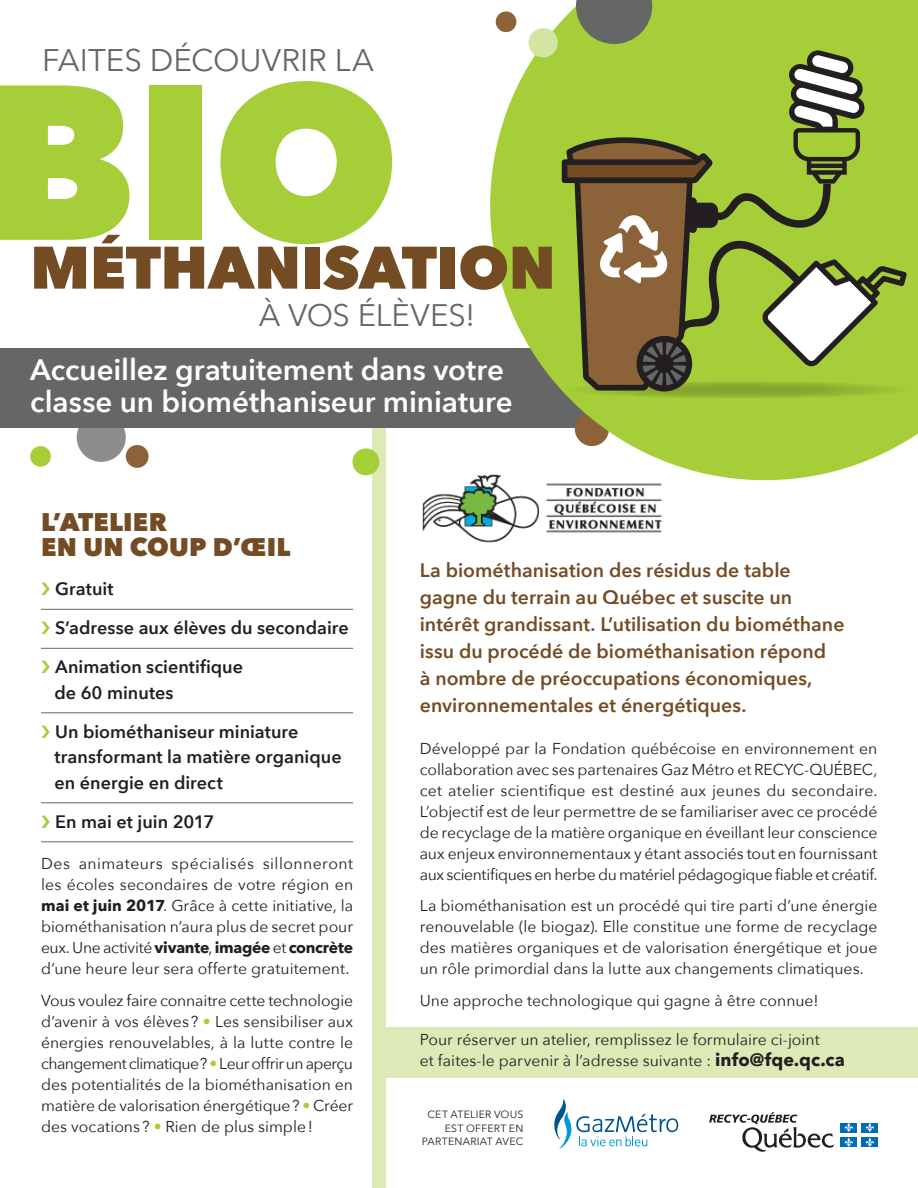
<style>
.page{position:relative;width:918px;height:1188px;background:#fff}
.page>*{position:absolute;margin:0;border:0;box-sizing:border-box;transform-origin:0 0}
.t1{font:800 217.95px "Avenir Next";color:#a6ce39}
.t2{font:800 59.25px "Avenir Next";letter-spacing:-.005em;color:#744c24}
.t3{font:31.2px "Avenir Next";color:#656666}
.t4{font:31.05px "Avenir Next";color:#656666}
.t5{font:600 29.55px/31.5px "Avenir Next";color:#fff}
.t6{font:800 25.5px/25.5px "Avenir Next";letter-spacing:.005em;color:#744c24}
.t7{font:600 19.5px/27px "Avenir Next";color:#744c24}
.t8{font:600 18px/39px "Avenir Next";color:#231f20}
.t9{font:15.75px/21px "Avenir Next";color:#231f20;text-align:justify}
.t10{font:10.5px/13.5px "Avenir Next";letter-spacing:.025em;color:#231f20;text-align:right}
.s1{font-weight:700}
.s2{color:#a6ce39}
.s3{font-weight:700;font-size:18px}
</style>
<div class="page">
<div style="left:77px;top:413px;width:49px;height:49px;background:#8e8c8c;border-radius:50%"></div>
<div style="left:386px;top:1027px;width:532px;height:50px;background:#ddeab8"></div>
<div style="left:373px;top:428px;width:13px;height:760px;background:#ddeab8"></div>
<div style="left:0;top:348px;width:673px;height:80px;background:#656666"></div>
<div style="left:30px;top:446px;width:21px;height:21px;background:#a6ce39;border-radius:50%"></div>
<svg style="left:490px;top:0;width:428px;height:480px;fill:#a6ce39"></svg>
<hr style="left:41px;top:609px;width:312px;height:1px;background:#656666">
<hr style="left:41px;top:648px;width:312px;height:1px;background:#656666">
<hr style="left:41px;top:712px;width:312px;height:1px;background:#656666">
<hr style="left:41px;top:802px;width:312px;height:1px;background:#656666">
<hr style="left:41px;top:841px;width:312px;height:1px;background:#656666">
<svg style="left:576px;top:0;width:76px;height:44px;background:#71795d"></svg>
<div style="left:528px;top:28px;width:30px;height:29px;background:#d4e5a2;border-radius:50%"></div>
<div style="left:352px;top:448px;width:27px;height:27px;background:#a6ce39;border-radius:50%"></div>
<div style="left:126px;top:445px;width:23px;height:23px;background:#8c6238;border-radius:50%"></div>
<svg style="left:554px;top:1099px;width:124px;height:50px"></svg>
<div style="left:841px;top:1123px;width:16px;height:9px;background:#006bb6"></div>
<svg style="left:844px;top:1123px;width:9px;height:9px"></svg>
<div style="left:862px;top:1123px;width:16px;height:9px;background:#006bb6"></div>
<svg style="left:865px;top:1123px;width:9px;height:9px"></svg>
<div style="left:841px;top:1137px;width:16px;height:10px;background:#006bb6"></div>
<svg style="left:844px;top:1138px;width:9px;height:9px"></svg>
<div style="left:862px;top:1137px;width:16px;height:10px;background:#006bb6"></div>
<svg style="left:865px;top:1138px;width:9px;height:9px"></svg>
<svg style="left:709px;top:1112px;width:125px;height:40px"></svg>
<svg style="left:565px;top:381px;width:345px;height:17px"></svg>
<svg style="left:562px;top:50px;width:345px;height:342px;background:#95a643"></svg>
<img style="left:422px;top:467px;width:242px;height:76px">
<h3 class="t3" style="left:42px;top:33px;width:333px">FAITES DÉCOUVRIR LA</h3>
<h1 class="t1" style="left:-15px;top:28px;width:416px">BIO</h1>
<h2 class="t2" style="left:30px;top:231px;width:527px">MÉTHANISATION</h2>
<h3 class="t4" style="left:259px;top:289px;width:218px">À VOS ÉLÈVES!</h3>
<h3 class="t5" style="left:30px;top:354px;width:484px">Accueillez gratuitement dans votre classe un biométhaniseur miniature</h3>
<h3 class="t6" style="left:41px;top:509px;width:251px">L’ATELIER<br>EN UN COUP D’ŒIL</h3>
<p class="t8" style="left:55px;top:569px;width:295px">Gratuit<br>S’adresse aux élèves du secondaire<br>Animation scientifique</p>
<p class="t8" style="left:55px;top:673px;width:245px">de 60 minutes<br>Un biométhaniseur miniature</p>
<p class="t8" style="left:55px;top:744px;width:289px;line-height:25.5px">transformant la matière organique en énergie en direct</p>
<p class="t8" style="left:55px;top:802px;width:161px">En mai et juin 2017</p>
<p class="t9" style="left:41px;top:853px;width:314px">Des animateurs spécialisés sillonneront les écoles secondaires de votre région en <span class="s1">mai et juin 2017</span>. Grâce à cette initiative, la biométhanisation n’aura plus de secret pour eux. Une activité <span class="s1">vivante</span>, <span class="s1">imagée</span> et <span class="s1">concrète </span>d’une heure leur sera offerte gratuitement.</p>
<p class="t9" style="left:41px;top:989px;width:314px">Vous voulez faire connaitre cette technologie d’avenir à vos élèves ? <span class="s2">•</span> Les sensibiliser aux énergies renouvelables, à la lutte contre le changement climatique? <span class="s2">•</span> Leur offrir un aperçu des potentialités de la biométhanisation en matière de valorisation énergétique? <span class="s2">•</span> Créer des vocations ? <span class="s2">•</span> Rien de plus simple!</p>
<p class="t7" style="left:420px;top:556px;width:426px">La biométhanisation des résidus de table gagne du terrain au Québec et suscite un intérêt grandissant. L’utilisation du biométhane issu du procédé de biométhanisation répond<br>à nombre de préoccupations économiques, environnementales et énergétiques.</p>
<p class="t9" style="left:420px;top:737px;width:459px">Développé par la Fondation québécoise en environnement en collaboration avec ses partenaires Gaz Métro et RECYC-QUÉBEC, cet atelier scientifique est destiné aux jeunes du secondaire.<br>L’objectif est de leur permettre de se familiariser avec ce procédé de recyclage de la matière organique en éveillant leur conscience aux enjeux environnementaux y étant associés tout en fournissant aux scientifiques en herbe du matériel pédagogique fiable et créatif.</p>
<p class="t9" style="left:420px;top:895px;width:459px">La biométhanisation est un procédé qui tire parti d’une énergie renouvelable (le biogaz). Elle constitue une forme de recyclage des matières organiques et de valorisation énergétique et joue un rôle primordial dans la lutte aux changements climatiques.</p>
<p class="t9" style="left:420px;top:989px;width:400px">Une approche technologique qui gagne à être connue!</p>
<p class="t9" style="left:420px;top:1028px;width:427px">Pour réserver un atelier, remplissez le formulaire ci-joint<br>et faites-le parvenir à l’adresse suivante : <span class="s3">info@fqe.qc.ca</span></p>
<p class="t10" style="left:422px;top:1108px;width:103px">CET ATELIER VOUS<br>EST OFFERT EN<br>PARTENARIAT AVEC</p>
</div>
